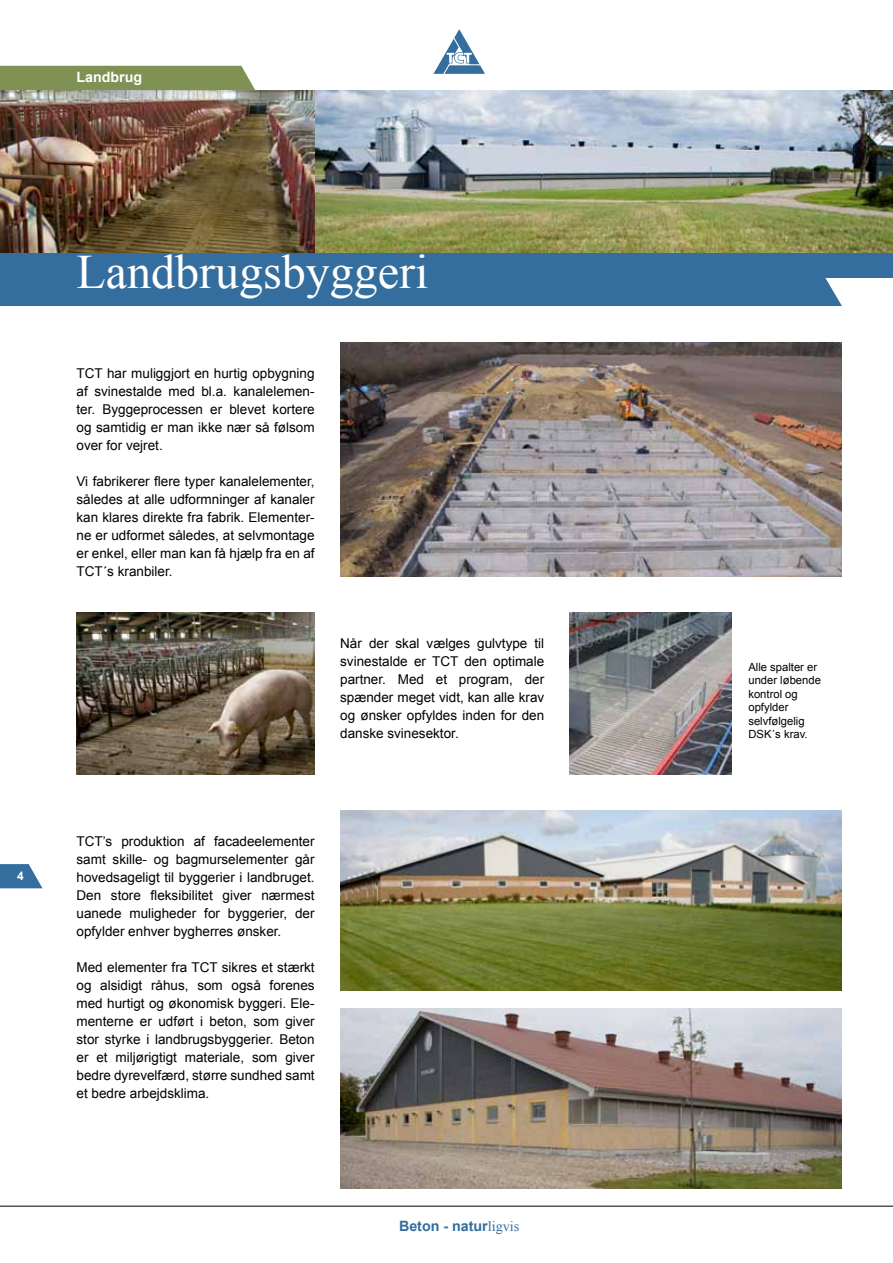
<style>
.page{position:relative;width:893px;height:1263px;background:#fff}
.page>*{position:absolute;margin:0;border:0;box-sizing:border-box;transform-origin:0 0}
.t1{font:48px "Times New Roman";color:#fff}
.t2{font:700 14.25px "Arial";color:#336e9e}
.t3{font:700 14.25px "Arial";color:#fff}
.t4{font:13.5px/18px "Arial";color:#000;text-align:justify}
.t5{font:700 12px "Arial";color:#fff}
.t6{font:11.25px/13.5px "Arial";color:#000}
.s1{font-family:"Times New Roman";font-weight:400}
</style>
<div class="page">
<div style="left:787px;top:223px;width:106px;height:54px;background:#336e9e"></div>
<div style="left:0;top:252px;width:842px;height:54px;background:#336e9e"></div>
<img style="left:315px;top:90px;width:578px;height:162px">
<img style="left:0;top:90px;width:315px;height:162px">
<div style="left:0;top:66px;width:255px;height:24px;background:#809154"></div>
<svg style="left:0;top:864px;width:43px;height:24px"></svg>
<img style="left:340px;top:342px;width:502px;height:234px">
<img style="left:77px;top:612px;width:238px;height:162px">
<img style="left:570px;top:612px;width:161px;height:162px">
<img style="left:340px;top:810px;width:502px;height:180px">
<img style="left:340px;top:1008px;width:502px;height:180px">
<hr style="left:0;top:1206px;width:893px;height:1px;background:#000">
<svg style="left:433px;top:29px;width:52px;height:45px"></svg>
<p class="t3" style="left:77px;top:68px;width:67px">Landbrug</p>
<p class="t5" style="left:17px;top:868px;width:8px">4</p>
<h1 class="t1" style="left:77px;top:240px;width:353px">Landbrugsbyggeri</h1>
<p class="t4" style="left:77px;top:364px;width:240px">TCT har muliggjort en hurtig opbygning af svinestalde med bl.a. kanalelemen&shy;ter. Byggeprocessen er blevet kortere og samtidig er man ikke nær så følsom over for vejret.</p>
<p class="t4" style="left:77px;top:472px;width:240px">Vi fabrikerer flere typer kanalelementer, således at alle udformninger af kanaler kan klares direkte fra fabrik. Elementer&shy;ne er udformet således, at selvmontage er enkel, eller man kan få hjælp fra en af TCT´s kranbiler.</p>
<p class="t4" style="left:340px;top:634px;width:206px">Når der skal vælges gulvtype til svinestalde er TCT den optimale partner. Med et program, der spænder meget vidt, kan alle krav og ønsker opfyldes inden for den danske svinesektor.</p>
<p class="t4" style="left:77px;top:832px;width:240px">TCT’s produktion af facadeelementer samt skille- og bagmurselementer går hovedsageligt til byggerier i landbruget.<br>Den store fleksibilitet giver nærmest uanede muligheder for byggerier, der opfylder enhver bygherres ønsker.</p>
<p class="t4" style="left:77px;top:958px;width:240px">Med elementer fra TCT sikres et stærkt og alsidigt råhus, som også forenes med hurtigt og økonomisk byggeri. Ele&shy;menterne er udført i beton, som giver stor styrke i landbrugsbyggerier. Beton er et miljørigtigt materiale, som giver bedre dyrevelfærd, større sundhed samt et bedre arbejdsklima.</p>
<p class="t2" style="left:399px;top:1216px;width:122px">Beton - natur<span class="s1">ligvis</span></p>
<p class="t6" style="left:748px;top:660px;width:74px">Alle spalter er under løbende kontrol og opfylder selvfølgelig<br>DSK´s krav.</p>
</div>
